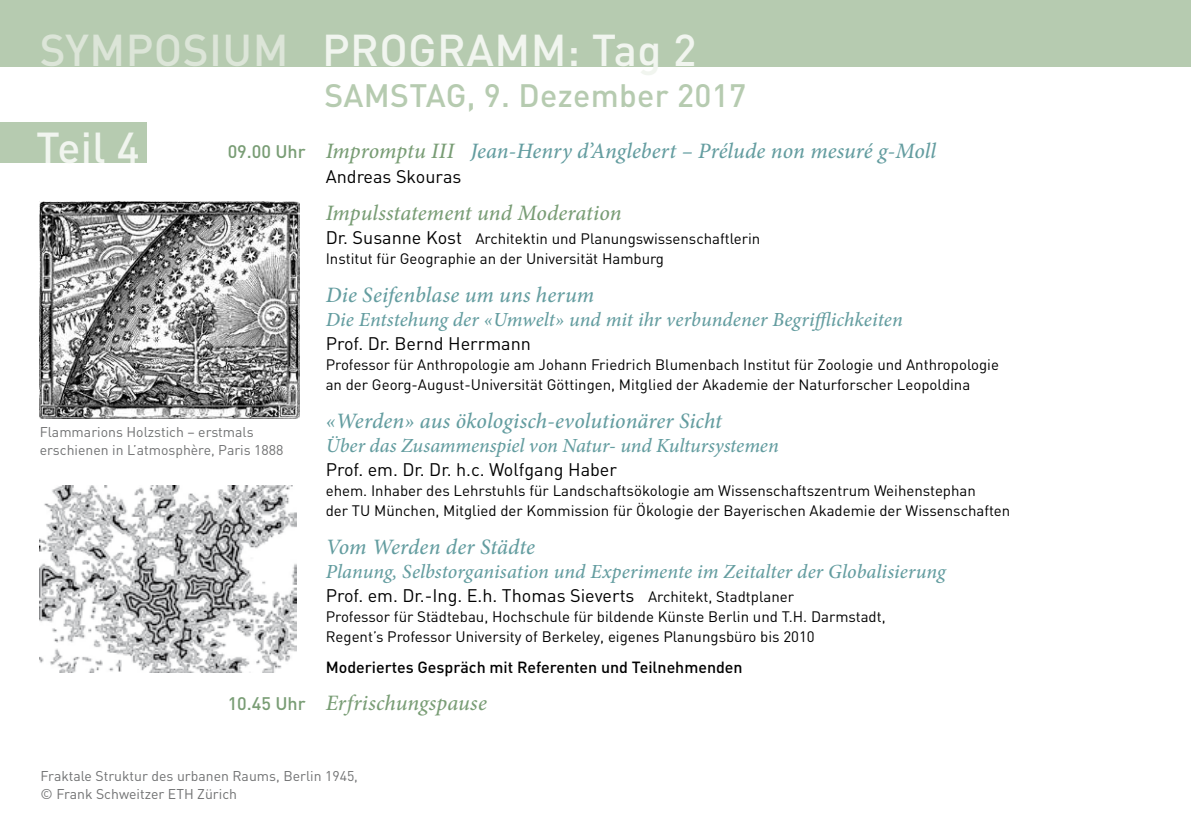
<style>
.page{position:relative;width:1191px;height:840px;background:#fff}
.page>*{position:absolute;margin:0;border:0;box-sizing:border-box;transform-origin:0 0}
.t1{font:500 44px "FFDIN";letter-spacing:.01em;color:#f1f5ef}
.t2{font:500 42.6px "FFDIN";color:#f1f5ef}
.t3{font:500 32px "FFDIN";letter-spacing:.01em;color:#b6cbb0}
.t4{font:italic 500 22px "Minion Pro";color:#649da0}
.t5{font:italic 500 22px "Minion Pro";color:#799d75}
.t6{font:italic 500 20px "Minion Pro";color:#649da0}
.t7{font:18px "FFDIN";color:#000}
.t8{font:500 16px "FFDIN";color:#000}
.t9{font:15px/20px "FFDIN";color:#000}
.t10{font:14px/18px "FFDIN";color:#707172}
.s1{color:#dce5d8}
.s2{font-family:"FFDIN";font-style:normal;font-size:18px;color:#799d75}
.s3{color:#799d75}
.s4{font-size:18px}
.s5{font-size:15px}
.s6{font-family:"FFDIN";font-style:normal;font-size:18px}
</style>
<div class="page">
<div style="left:0;top:122px;width:146px;height:40px;background:#b6cbb0"></div>
<div style="left:0;top:0;width:1191px;height:66px;background:#b6cbb0"></div>
<img style="left:40px;top:202px;width:260px;height:216px">
<img style="left:40px;top:485px;width:256px;height:186px">
<h1 class="t1" style="left:40px;top:22px;width:658px"><span class="s1">SYMPOSIUM</span> PROGRAMM: Tag 2</h1>
<h3 class="t3" style="left:324px;top:75px;width:423px">SAMSTAG, 9. Dezember 2017</h3>
<h3 class="t4" style="left:228px;top:136px;width:710px"><span class="s2">09.00 Uhr</span> <span class="s3">Impromptu III</span> Jean-Henry d’Anglebert – Prélude non mesuré g-Moll</h3>
<p class="t7" style="left:326px;top:165px;width:137px">Andreas Skouras</p>
<h3 class="t5" style="left:326px;top:198px;width:297px">Impulsstatement und Moderation</h3>
<p class="t9" style="left:326px;top:228px;width:436px"><span class="s4">Dr. Susanne Kost</span> Architektin und Planungswissenschaftlerin<br>Institut für Geographie an der Universität Hamburg</p>
<h3 class="t4" style="left:326px;top:280px;width:270px">Die Seifenblase um uns herum</h3>
<h3 class="t6" style="left:326px;top:306px;width:578px">Die Entstehung der «Umwelt» und mit ihr verbundener Begrifflichkeiten</h3>
<p class="t7" style="left:326px;top:332px;width:207px">Prof. Dr. Bernd Herrmann</p>
<p class="t9" style="left:326px;top:354px;width:675px">Professor für Anthropologie am Johann Friedrich Blumenbach Institut für Zoologie und Anthropologie an der Georg-August--Universität Göttingen, Mitglied der Akademie der Naturforscher Leopoldina</p>
<h3 class="t4" style="left:326px;top:405px;width:398px">«Werden» aus ökologisch-evolutionärer Sicht</h3>
<h3 class="t6" style="left:326px;top:431px;width:454px">Über das Zusammenspiel von Natur- und Kultursystemen</h3>
<p class="t7" style="left:326px;top:458px;width:293px">Prof. em. Dr. Dr. h.c. Wolfgang Haber</p>
<p class="t9" style="left:326px;top:480px;width:686px">ehem. Inhaber des Lehrstuhls für Landschaftsökologie am Wissenschaftszentrum Weihenstephan<br>der TU München, Mitglied der Kommission für Ökologie der Bayerischen Akademie der Wissenschaften</p>
<h3 class="t4" style="left:326px;top:531px;width:211px">Vom Werden der Städte</h3>
<h3 class="t6" style="left:326px;top:557px;width:621px">Planung, Selbstorganisation und Experimente im Zeitalter der Globalisierung</h3>
<p class="t7" style="left:326px;top:584px;width:470px">Prof. em. Dr.-Ing. E.h. Thomas Sieverts <span class="s5">Architekt, Stadtplaner</span></p>
<p class="t9" style="left:326px;top:606px;width:561px">Professor für Städtebau, Hochschule für bildende Künste Berlin und T.H. Darmstadt,<br>Regent’s Professor University of Berkeley, eigenes Planungsbüro bis 2010</p>
<p class="t8" style="left:326px;top:656px;width:418px">Moderiertes Gespräch mit Referenten und Teilnehmenden</p>
<h3 class="t5" style="left:228px;top:687px;width:261px"><span class="s6">10.45 Uhr</span> Erfrischungspause</h3>
<h2 class="t2" style="left:36px;top:120px;width:105px">Teil 4</h2>
<p class="t10" style="left:40px;top:422px;width:245px">Flammarions Holzstich – erstmals erschienen in L’atmosphère, Paris 1888</p>
<p class="t10" style="left:41px;top:766px;width:319px">Fraktale Struktur des urbanen Raums, Berlin 1945, © Frank Schweitzer ETH Zürich</p>
</div>
